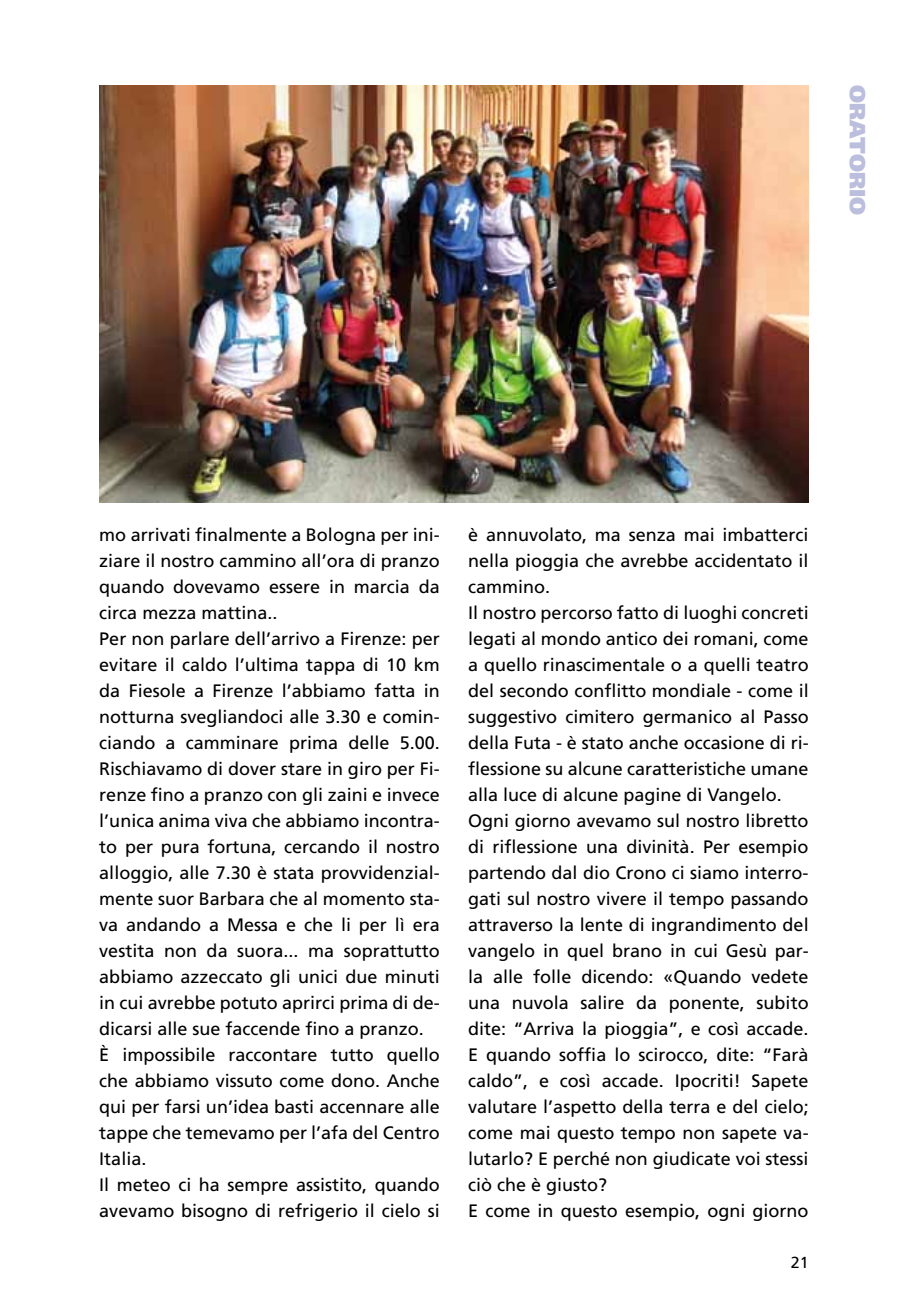
<style>
.page{position:relative;width:908px;height:1304px;background:#fff}
.page>*{position:absolute;margin:0;border:0;box-sizing:border-box;transform-origin:0 0}
.t1{font:900 22px "Frutiger";color:#bbbedc}
.t2{font:18px/26px "Frutiger";color:#000}
.t3{font:16px "Frutiger";color:#000}
</style>
<div class="page">
<img style="left:99px;top:85px;width:709px;height:418px">
<p class="t1" style="left:870px;top:85px;width:131px;rotate:90deg">oratorio</p>
<p class="t2" style="left:99px;top:522px;width:342px">mo arrivati finalmente a Bologna per ini&shy;ziare il nostro cammino all’ora di pranzo quando dovevamo essere in marcia da circa mezza mattina..<br>Per non parlare dell’arrivo a Firenze: per evitare il caldo l’ultima tappa di 10 km da Fiesole a Firenze l’abbiamo fatta in notturna svegliandoci alle 3.30 e comin&shy;ciando a camminare prima delle 5.00.<br>Rischiavamo di dover stare in giro per Fi&shy;renze fino a pranzo con gli zaini e invece l’unica anima viva che abbiamo incontra&shy;to per pura fortuna, cercando il nostro alloggio, alle 7.30 è stata provvidenzial&shy;mente suor Barbara che al momento sta&shy;va andando a Messa e che li per lì era vestita non da suora... ma soprattutto abbiamo azzeccato gli unici due minuti in cui avrebbe potuto aprirci prima di de&shy;dicarsi alle sue faccende fino a pranzo.<br>È impossibile raccontare tutto quello che abbiamo vissuto come dono. Anche qui per farsi un’idea basti accennare alle tappe che temevamo per l’afa del Centro Italia.<br>I l meteo ci ha sempre assistito, quando avevamo bisogno di refrigerio il cielo si</p>
<p class="t2" style="left:468px;top:522px;width:342px">è annuvolato, ma senza mai imbatterci nella pioggia che avrebbe accidentato il cammino.<br>I l nostro percorso fatto di luoghi concreti legati al mondo antico dei romani, come a quello rinascimentale o a quelli teatro del secondo conflitto mondiale - come il suggestivo cimitero germanico al Passo della Futa - è stato anche occasione di ri&shy;flessione su alcune caratteristiche umane alla luce di alcune pagine di Vangelo.<br>Ogni giorno avevamo sul nostro libretto di riflessione una divinità. Per esempio partendo dal dio Crono ci siamo interro&shy;gati sul nostro vivere il tempo passando attraverso la lente di ingrandimento del vangelo in quel brano in cui Gesù par&shy;la alle folle dicendo: «Quando vedete una nuvola salire da ponente, subito dite: “Arriva la pioggia”, e così accade.<br>E quando soffia lo scirocco, dite: “Farà caldo”, e così accade. I pocriti! Sapete valutare l’aspetto della terra e del cielo; come mai questo tempo non sapete va&shy;lutarlo? E perché non giudicate voi stessi ciò che è giusto?<br>E come in questo esempio, ogni giorno</p>
<p class="t3" style="left:790px;top:1253px;width:19px">21</p>
</div>
